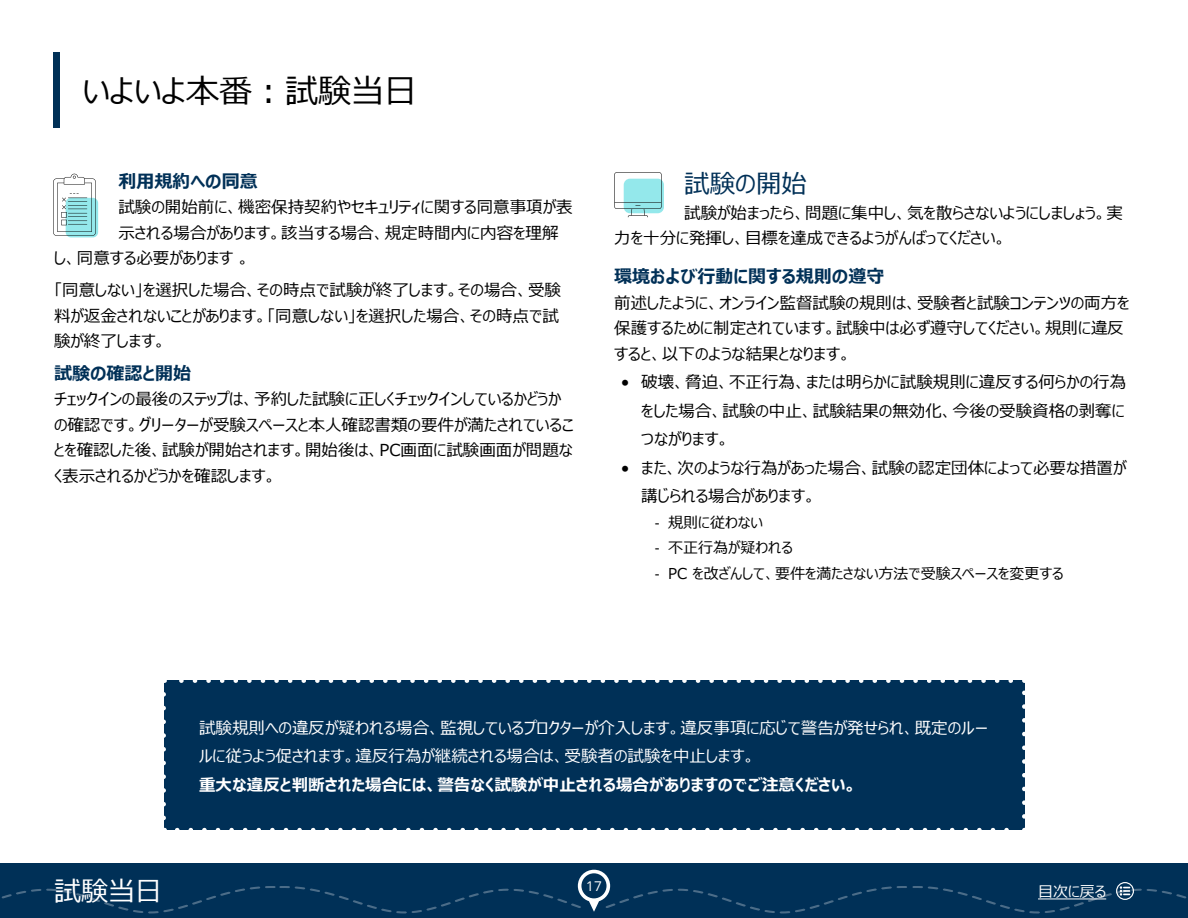
<style>
.page{position:relative;width:1188px;height:918px;background:#fff}
.page>*{position:absolute;margin:0;border:0;box-sizing:border-box;transform-origin:0 0}
.t1{font:33px "Meiryo UI";color:#000}
.t2{font:27px "Meiryo UI";color:#fff}
.t3{font:25.5px "Meiryo UI";color:#003057}
.t4{font:700 18px "Meiryo UI";color:#003057}
.t5{font:16.5px/25.5px "Meiryo UI";color:#000}
.t6{font:16.5px/28.5px "Meiryo UI";color:#fff}
.t7{font:700 16.5px "Meiryo UI";color:#fff}
.t8{font:15px "Meiryo UI";color:#000}
.t9{font:15px "Meiryo UI";color:#fff}
.t10{font:13.5px "Open Sans";color:#fff}
.s1{font-family:"Open Sans"}
</style>
<div class="page">
<div style="left:0;top:864px;width:1188px;height:54px;background:#003057"></div>
<div style="left:164px;top:681px;width:860px;height:149px;background:#003057"></div>
<svg style="left:177px;top:828px;width:832px;height:2px"></svg>
<svg style="left:164px;top:694px;width:2px;height:136px"></svg>
<svg style="left:1022px;top:680px;width:3px;height:136px"></svg>
<svg style="left:164px;top:680px;width:847px;height:3px"></svg>
<div style="left:53px;top:52px;width:7px;height:76px;background:#003057"></div>
<div style="left:66px;top:198px;width:32px;height:39px;background:#94e8eb;border-radius:5px"></div>
<svg style="left:53px;top:174px;width:43px;height:62px"></svg>
<div style="left:624px;top:179px;width:40px;height:34px;background:#94e8eb;border-radius:6px"></div>
<svg style="left:614px;top:172px;width:48px;height:45px"></svg>
<svg style="left:1px;top:870px;width:1186px;height:43px"></svg>
<h1 class="t1" style="left:82px;top:68px;width:336px">いよいよ本番：試験当日</h1>
<p class="t4" style="left:118px;top:168px;width:141px">利用規約への同意</p>
<p class="t5" style="left:118px;top:195px;width:456px">試験の開始前に、機密保持契約やセキュリティに関する同意事項が表</p>
<p class="t5" style="left:118px;top:221px;width:442px">示される場合があります。該当する場合、規定時間内に内容を理解</p>
<p class="t5" style="left:54px;top:246px;width:197px">し、同意する必要があります 。</p>
<p class="t5" style="left:54px;top:278px;width:509px;text-align:justify">「同意しない」を選択した場合、その時点で試験が終了します。その場合、受験料が返金されないことがあります。「同意しない」を選択した場合、その時点で試験が終了します。</p>
<p class="t4" style="left:54px;top:360px;width:139px">試験の確認と開始</p>
<p class="t5" style="left:54px;top:387px;width:521px">チェックインの最後のステップは、予約した試験に正しくチェックインしているかどうかの確認です。グリーターが受験スペースと本人確認書類の要件が満たされていることを確認した後、試験が開始されます。開始後は、PC画面に試験画面が問題なく表示されるかどうかを確認します。</p>
<h3 class="t3" style="left:684px;top:166px;width:124px">試験の開始</h3>
<p class="t5" style="left:614px;top:201px;width:510px;text-indent:70px">試験が始まったら、問題に集中し、気を散らさないようにしましょう。実力を十分に発揮し、目標を達成できるようがんばってください。</p>
<p class="t4" style="left:614px;top:264px;width:272px">環境および行動に関する規則の遵守</p>
<p class="t5" style="left:614px;top:291px;width:517px">前述したように、オンライン監督試験の規則は、受験者と試験コンテンツの両方を保護するために制定されています。試験中は必ず遵守してください。規則に違反すると、以下のような結果となります。</p>
<p class="t5" style="left:641px;top:369px;width:487px;line-height:28.5px;text-align:justify;text-indent:-20px">• 破壊、脅迫、不正行為、または明らかに試験規則に違反する何らかの行為をした場合、試験の中止、試験結果の無効化、今後の受験資格の剥奪につながります。</p>
<p class="t5" style="left:641px;top:454px;width:487px;line-height:28.5px;text-indent:-20px">• また、次のような行為があった場合、試験の認定団体によって必要な措置が講じられる場合があります。</p>
<p class="t8" style="left:655px;top:512px;width:110px"><span class="s1">-</span> 規則に従わない</p>
<p class="t8" style="left:655px;top:537px;width:140px"><span class="s1">-</span> 不正行為が疑われる</p>
<p class="t8" style="left:655px;top:563px;width:410px"><span class="s1">-</span> PC を改ざんして、要件を満たさない方法で受験スペースを変更する</p>
<p class="t6" style="left:199px;top:714px;width:791px">試験規則への違反が疑われる場合、監視しているプロクターが介入します。違反事項に応じて警告が発せられ、既定のルールに従うよう促されます。違反行為が継続される場合は、受験者の試験を中止します。</p>
<p class="t7" style="left:199px;top:773px;width:659px">重大な違反と判断された場合には、警告なく試験が中止される場合がありますのでご注意ください。</p>
<h2 class="t2" style="left:54px;top:873px;width:109px">試験当日</h2>
<p class="t10" style="left:586px;top:877px;width:17px">17</p>
<p class="t9" style="left:1038px;top:881px;width:70px">目次に戻る</p>
</div>
